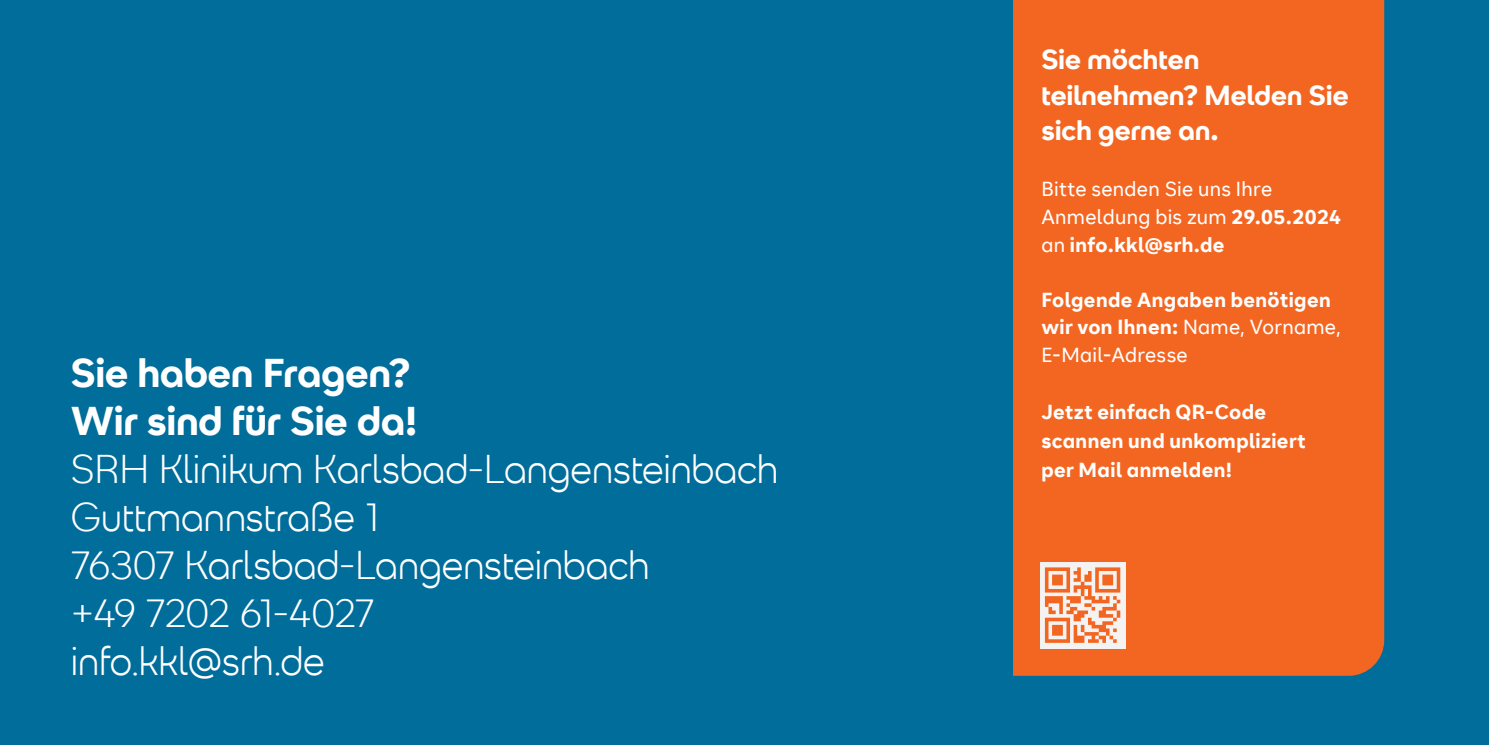
<style>
.page{position:relative;width:1489px;height:745px;background:#fff}
.page>*{position:absolute;margin:0;border:0;box-sizing:border-box;transform-origin:0 0}
.t1{font:300 40px/48px "SRH Headline";letter-spacing:-.005em;color:#fff}
.t2{font:700 40px/48px "SRH Headline";color:#fff}
.t3{font:700 27.5px/35.5px "SRH Headline";letter-spacing:.005em;color:#fff}
.t4{font:700 20.25px/27.5px "SRH Text";letter-spacing:.02em;color:#fff}
.t5{font:20.25px/27.5px "SRH Text";letter-spacing:.015em;color:#fff}
.s1{font-weight:700}
.s2{font-weight:400}
</style>
<div class="page">
<div style="left:0;top:0;width:1488px;height:744px;background:#006d9a"></div>
<div style="left:1012px;top:0;width:371px;height:675px;background:#f36621"></div>
<div style="left:1039px;top:561px;width:86px;height:86px;background:#f4f3f1"></div>
<svg style="left:1044px;top:567px;width:76px;height:75px"></svg>
<h1 class="t2" style="left:71px;top:348px;width:349px">Sie haben Fragen?<br>Wir sind für Sie da!</h1>
<h1 class="t1" style="left:71px;top:445px;width:709px">SRH Klinikum Karlsbad-Langensteinbach<br>Guttmannstraße 1<br>76307 Karlsbad-Langensteinbach<br>+49 7202 61-4027<br>info.kkl@srh.de</h1>
<h2 class="t3" style="left:1041px;top:42px;width:309px">Sie möchten teilnehmen? Melden Sie sich gerne an.</h2>
<p class="t5" style="left:1041px;top:176px;width:301px">Bitte senden Sie uns Ihre<br>Anmeldung bis zum <span class="s1">29.05.2024 </span>an <span class="s1">info.kkl@srh.de</span></p>
<p class="t4" style="left:1041px;top:285px;width:301px">Folgende Angaben benötigen wir von Ihnen: <span class="s2">Name, Vorname,<br>E-Mail-Adresse</span></p>
<p class="t4" style="left:1041px;top:397px;width:266px;line-height:28.8px">Jetzt einfach QR-Code scannen und unkompliziert per Mail anmelden!</p>
</div>
